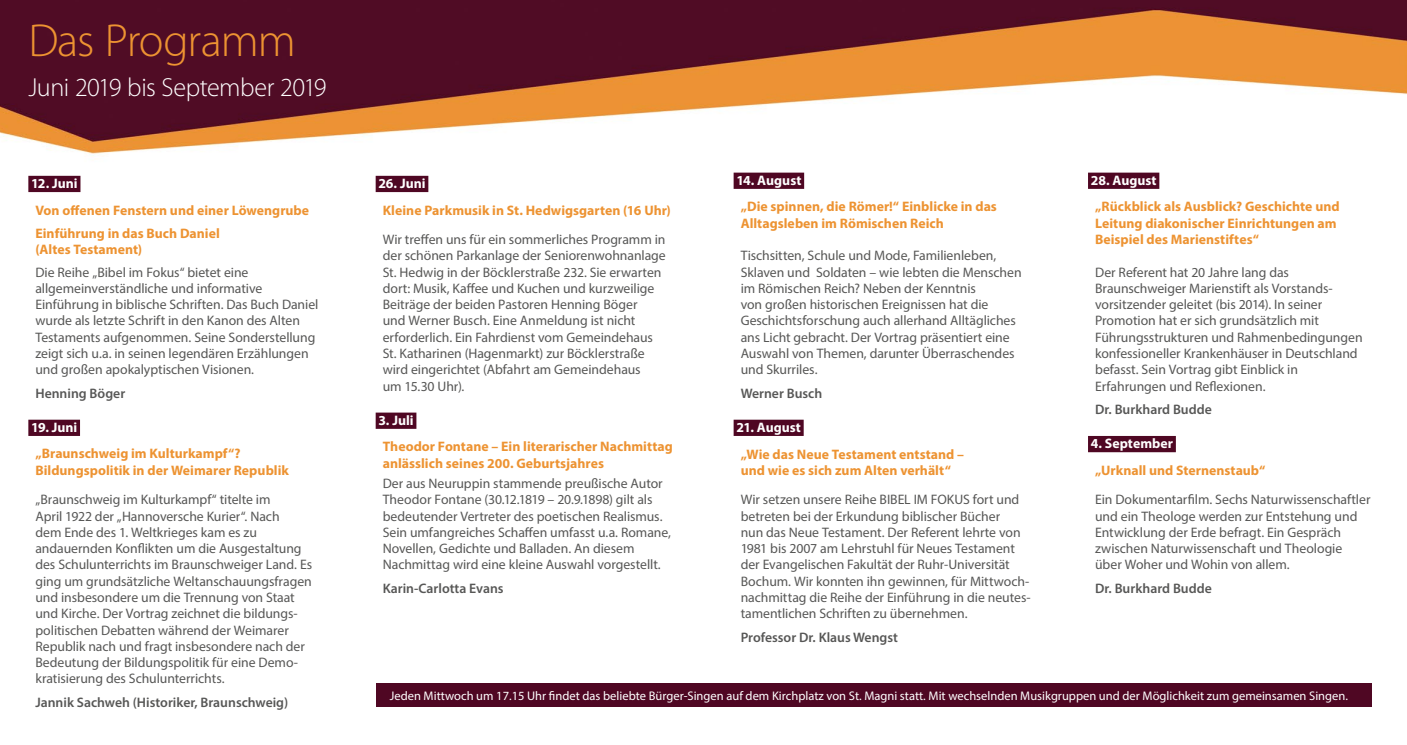
<style>
.page{position:relative;width:1407px;height:745px;background:#fff}
.page>*{position:absolute;margin:0;border:0;box-sizing:border-box;transform-origin:0 0}
.t1{font:300 46.5px "Myriad Pro";letter-spacing:-.025em;color:#ed9332}
.t2{font:300 26.12px "Myriad Pro";letter-spacing:-.02em;color:#fff}
.t3{font:13.75px/16.2px "Myriad Pro";letter-spacing:-.005em;color:#575756}
.t4{font:700 13.75px/16.2px "Myriad Pro";color:#ed9332}
.t5{font:600 13.75px "Myriad Pro";color:#575756}
.t6{font:700 13.75px "Myriad Pro";color:#fff}
.t7{font:12.5px "Myriad Pro";color:#fff}
</style>
<div class="page">
<img style="left:0;top:0;width:1407px;height:707px">
<div style="left:28px;top:176px;width:52px;height:16px;background:#4f0723"></div>
<div style="left:28px;top:419px;width:52px;height:16px;background:#4f0723"></div>
<div style="left:376px;top:176px;width:52px;height:16px;background:#4f0723"></div>
<div style="left:376px;top:412px;width:40px;height:16px;background:#4f0723"></div>
<div style="left:733px;top:172px;width:71px;height:17px;background:#4f0723"></div>
<div style="left:733px;top:419px;width:71px;height:16px;background:#4f0723"></div>
<div style="left:1088px;top:172px;width:71px;height:17px;background:#4f0723"></div>
<div style="left:1088px;top:435px;width:88px;height:17px;background:#4f0723"></div>
<div style="left:376px;top:682px;width:995px;height:24px;background:#4f0723"></div>
<h1 class="t1" style="left:28px;top:13px;width:269px">Das Programm</h1>
<h2 class="t2" style="left:28px;top:71px;width:300px">Juni 2019 bis September 2019</h2>
<p class="t6" style="left:31px;top:174px;width:48px">12. Juni</p>
<p class="t4" style="left:35px;top:198px;width:275px;line-height:23.4px">Von offenen Fenstern und einer Löwengrube<br>Einführung in das Buch Daniel</p>
<p class="t4" style="left:35px;top:241px;width:108px">(Altes Testament)</p>
<p class="t3" style="left:35px;top:263px;width:284px">Die Reihe „Bibel im Fokus“ bietet eine allgemeinverständliche und informative Einführung in biblische Schriften. Das Buch Daniel wurde als letzte Schrift in den Kanon des Alten Testaments aufgenommen. Seine Sonderstellung zeigt sich u.a. in seinen legendären Erzählungen und großen apokalyptischen Visionen.</p>
<p class="t5" style="left:35px;top:384px;width:91px">Henning Böger</p>
<p class="t6" style="left:31px;top:417px;width:48px">19. Juni</p>
<p class="t4" style="left:35px;top:445px;width:255px">„Braunschweig im Kulturkampf“?<br>Bildungspolitik in der Weimarer Republik</p>
<p class="t3" style="left:35px;top:491px;width:278px">„Braunschweig im Kulturkampf“ titelte im<br>April 1922 der „Hannoversche Kurier“. Nach<br>dem Ende des 1. Weltkrieges kam es zu andauernden Konflikten um die Ausgestaltung des Schulunterrichts im Braunschweiger Land. Es ging um grundsätzliche Weltanschauungsfragen und insbesondere um die Trennung von Staat und Kirche. Der Vortrag zeichnet die bildungs&shy;politischen Debatten während der Weimarer Republik nach und fragt insbesondere nach der Bedeutung der Bildungspolitik für eine Demo&shy;kratisierung des Schulunterrichts.</p>
<p class="t5" style="left:35px;top:693px;width:254px">Jannik Sachweh (Historiker, Braunschweig)</p>
<p class="t6" style="left:378px;top:174px;width:49px">26. Juni</p>
<p class="t4" style="left:383px;top:201px;width:290px">Kleine Parkmusik in St. Hedwigsgarten (16 Uhr)</p>
<p class="t3" style="left:383px;top:231px;width:285px">Wir treffen uns für ein sommerliches Programm in der schönen Parkanlage der Seniorenwohnanlage St. Hedwig in der Böcklerstraße 232. Sie erwarten dort: Musik, Kaffee und Kuchen und kurzweilige Beiträge der beiden Pastoren Henning Böger<br>und Werner Busch. Eine Anmeldung ist nicht erforderlich. Ein Fahrdienst vom Gemeindehaus St. Katharinen (Hagenmarkt) zur Böcklerstraße wird eingerichtet (Abfahrt am Gemeindehaus<br>um 15.30 Uhr).</p>
<p class="t6" style="left:378px;top:410px;width:37px">3. Juli</p>
<p class="t4" style="left:383px;top:438px;width:291px">Theodor Fontane – Ein literarischer Nachmittag anlässlich seines 200. Geburtsjahres</p>
<p class="t3" style="left:383px;top:475px;width:290px">Der aus Neuruppin stammende preußische Autor Theodor Fontane (30.12.1819 – 20.9.1898) gilt als bedeutender Vertreter des poetischen Realismus.<br>Sein umfangreiches Schaffen umfasst u.a. Romane, Novellen, Gedichte und Balladen. An diesem Nachmittag wird eine kleine Auswahl vorgestellt.</p>
<p class="t5" style="left:383px;top:579px;width:122px">Karin-Carlotta Evans</p>
<p class="t6" style="left:736px;top:171px;width:66px">14. August</p>
<p class="t4" style="left:741px;top:198px;width:258px">„Die spinnen, die Römer!“ Einblicke in das<br>Alltagsleben im Römischen Reich</p>
<p class="t3" style="left:741px;top:247px;width:282px">Tischsitten, Schule und Mode, Familienleben, Sklaven und Soldaten – wie lebten die Menschen im Römischen Reich? Neben der Kenntnis<br>von großen historischen Ereignissen hat die Geschichtsforschung auch allerhand Alltägliches ans Licht gebracht. Der Vortrag präsentiert eine Auswahl von Themen, darunter Überraschendes und Skurriles.</p>
<p class="t5" style="left:741px;top:384px;width:83px">Werner Busch</p>
<p class="t6" style="left:736px;top:417px;width:66px">21. August</p>
<p class="t4" style="left:741px;top:445px;width:225px">„Wie das Neue Testament entstand – und wie es sich zum Alten verhält“</p>
<p class="t3" style="left:741px;top:491px;width:291px">Wir setzen unsere Reihe BIBEL IM FOKUS fort und betreten bei der Erkundung biblischer Bücher<br>nun das Neue Testament. Der Referent lehrte von 1981 bis 2007 am Lehrstuhl für Neues Testament der Evangelischen Fakultät der Ruhr-Universität Bochum. Wir konnten ihn gewinnen, für Mittwoch&shy;nachmittag die Reihe der Einführung in die neutes&shy;tamentlichen Schriften zu übernehmen.</p>
<p class="t5" style="left:741px;top:628px;width:159px">Professor Dr. Klaus Wengst</p>
<p class="t6" style="left:1091px;top:171px;width:67px">28. August</p>
<p class="t4" style="left:1095px;top:198px;width:246px">„Rückblick als Ausblick? Geschichte und<br>Leitung diakonischer Einrichtungen am<br>Beispiel des Marienstiftes“</p>
<p class="t3" style="left:1095px;top:263px;width:269px">Der Referent hat 20 Jahre lang das Braunschweiger Marienstift als Vorstands&shy;vorsitzender geleitet (bis 2014). In seiner Promotion hat er sich grundsätzlich mit Führungsstrukturen und Rahmenbedingungen konfessioneller Krankenhäuser in Deutschland befasst. Sein Vortrag gibt Einblick in Erfahrungen und Reflexionen.</p>
<p class="t5" style="left:1095px;top:400px;width:118px">Dr. Burkhard Budde</p>
<p class="t6" style="left:1091px;top:434px;width:84px">4. September</p>
<p class="t4" style="left:1095px;top:461px;width:172px">„Urknall und Sternenstaub“</p>
<p class="t3" style="left:1095px;top:491px;width:277px">Ein Dokumentarfilm. Sechs Naturwissenschaftler und ein Theologe werden zur Entstehung und Entwicklung der Erde befragt. Ein Gespräch zwischen Naturwissenschaft und Theologie über Woher und Wohin von allem.</p>
<p class="t5" style="left:1095px;top:579px;width:118px">Dr. Burkhard Budde</p>
<p class="t7" style="left:390px;top:687px;width:959px">Jeden Mittwoch um 17.15 Uhr findet das beliebte Bürger-Singen auf dem Kirchplatz von St. Magni statt. Mit wechselnden Musikgruppen und der Möglichkeit zum gemeinsamen Singen.</p>
</div>
